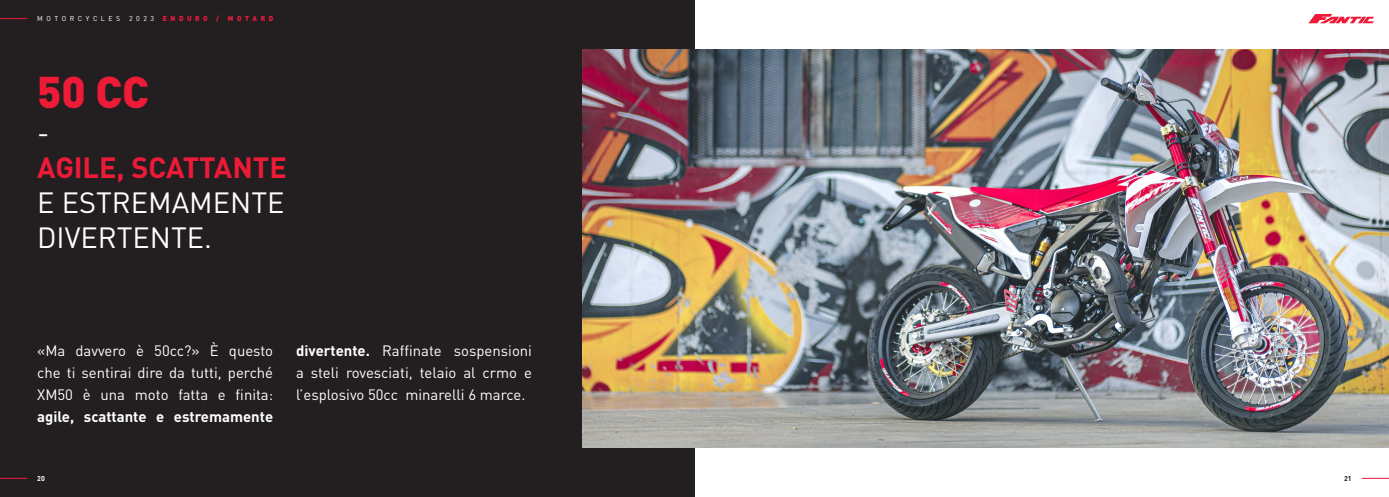
<style>
.page{position:relative;width:1389px;height:497px;background:#fff}
.page>*{position:absolute;margin:0;border:0;box-sizing:border-box;transform-origin:0 0}
.t1{font:900 43.75px "DIN Pro";color:#ed1a38}
.t2{font:28.88px "DIN Pro";color:#fff}
.t3{font:700 28.88px "DIN Pro";color:#ed1a38}
.t4{font:14.88px/21.9px "DIN Pro";color:#fff;text-align:justify}
.t5{font:7px "DIN Pro";letter-spacing:.5em;color:#fff}
.t6{font:700 7px "DIN Pro";color:#fff}
.t7{font:700 7px "DIN Pro";color:#231f20}
.s1{font-weight:900;color:#ed1a38}
.s2{font-weight:700}
</style>
<div class="page">
<div style="left:0;top:0;width:694px;height:496px;background:#231f20"></div>
<img style="left:583px;top:50px;width:806px;height:396px">
<svg style="left:0;top:477px;width:27px;height:1px"></svg>
<svg style="left:0;top:18px;width:27px;height:1px"></svg>
<svg style="left:1362px;top:477px;width:27px;height:1px"></svg>
<svg style="left:1308px;top:14px;width:66px;height:9px"></svg>
<p class="t5" style="left:37px;top:14px;width:238px">MOTORCYCLES 2023 <span class="s1">ENDURO / MOTARD</span></p>
<p class="t1" style="left:37px;top:62px;width:113px">50 CC</p>
<p class="t2" style="left:37px;top:113px;width:14px">-</p>
<p class="t3" style="left:37px;top:148px;width:251px">AGILE, SCATTANTE</p>
<p class="t2" style="left:37px;top:183px;width:249px">E ESTREMAMENTE</p>
<p class="t2" style="left:37px;top:218px;width:176px">DIVERTENTE.</p>
<p class="t4" style="left:37px;top:339px;width:237px">«Ma davvero è 50cc?» È questo che ti sentirai dire da tutti, perché XM50 è una moto fatta e finita: <span class="s2">agile, scattante e estremamente</span></p>
<p class="t4" style="left:296px;top:339px;width:237px"><span class="s2">divertente.</span> Raffinate sospensioni a steli rovesciati, telaio al crmo e l’esplosivo 50cc minarelli 6 marce.</p>
<p class="t6" style="left:37px;top:473px;width:9px">20</p>
<p class="t7" style="left:1344px;top:473px;width:9px">21</p>
</div>
